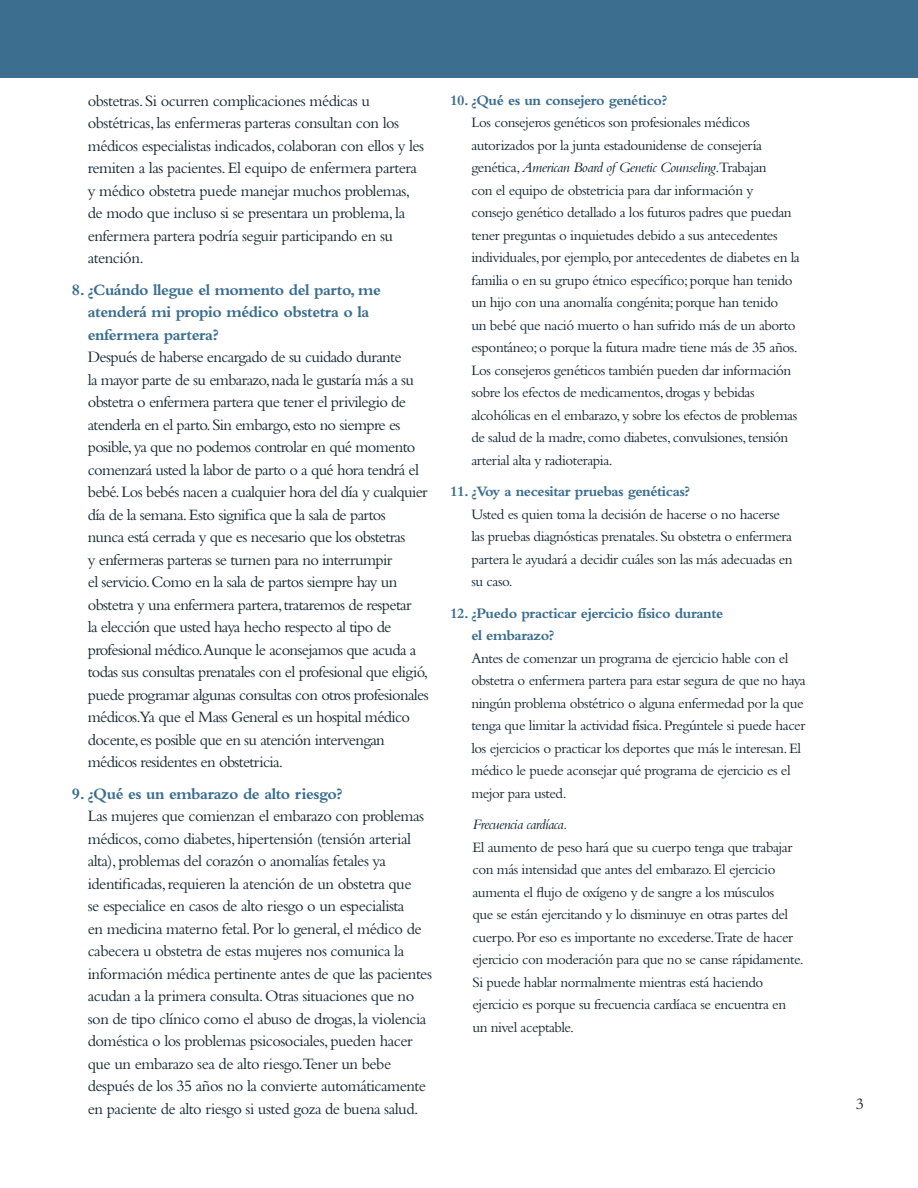
<style>
.page{position:relative;width:918px;height:1188px;background:#fff}
.page>*{position:absolute;margin:0;border:0;box-sizing:border-box;transform-origin:0 0}
.t1{font:16.5px/22.5px "Bembo Std";letter-spacing:-.03em;color:#162732}
.t2{font:700 16.5px/22.5px "Bembo Std";letter-spacing:-.03em;color:#3b6e8f}
.t3{font:15px/22.5px "Bembo Std";letter-spacing:-.03em;color:#162732}
.t4{font:700 15px/22.5px "Bembo Std";letter-spacing:-.03em;color:#3b6e8f}
.t5{font:italic 15px "Bembo Std";letter-spacing:-.03em;color:#162732}
.s1{font-style:italic}
</style>
<div class="page">
<div style="left:0;top:0;width:918px;height:77px;background:#3b6e8f"></div>
<p class="t1" style="left:88px;top:89px;width:338px">obstetras. Si ocurren complicaciones médicas u obstétricas, las enfermeras parteras consultan con los médicos especialistas indicados, colaboran con ellos y les remiten a las pacientes. El equipo de enfermera partera y médico obstetra puede manejar muchos problemas, de modo que incluso si se presentara un problema, la enfermera partera podría seguir participando en su atención.</p>
<p class="t2" style="left:88px;top:278px;width:295px;text-indent:-16px">8. ¿Cuándo llegue el momento del parto, me atenderá mi propio médico obstetra o la enfermera partera?</p>
<p class="t1" style="left:88px;top:345px;width:342px">Después de haberse encargado de su cuidado durante<br>la mayor parte de su embarazo, nada le gustaría más a su obstetra o enfermera partera que tener el privilegio de atenderla en el parto. Sin embargo, esto no siempre es posible, ya que no podemos controlar en qué momento comenzará usted la labor de parto o a qué hora tendrá el bebé. Los bebés nacen a cualquier hora del día y cualquier día de la semana. Esto significa que la sala de partos<br>nunca está cerrada y que es necesario que los obstetras<br>y enfermeras parteras se turnen para no interrumpir<br>el servicio. Como en la sala de partos siempre hay un obstetra y una enfermera partera, trataremos de respetar<br>la elección que usted haya hecho respecto al tipo de profesional médico.Aunque le aconsejamos que acuda a todas sus consultas prenatales con el profesional que eligió, puede programar algunas consultas con otros profesionales médicos.Ya que el Mass General es un hospital médico docente, es posible que en su atención intervengan médicos residentes en obstetricia.</p>
<p class="t2" style="left:72px;top:782px;width:272px">9. ¿Qué es un embarazo de alto riesgo?</p>
<p class="t1" style="left:88px;top:805px;width:346px">Las mujeres que comienzan el embarazo con problemas médicos, como diabetes, hipertensión (tensión arterial alta), problemas del corazón o anomalías fetales ya identificadas, requieren la atención de un obstetra que<br>se especialice en casos de alto riesgo o un especialista<br>en medicina materno fetal. Por lo general, el médico de cabecera u obstetra de estas mujeres nos comunica la información médica pertinente antes de que las pacientes acudan a la primera consulta. Otras situaciones que no son de tipo clínico como el abuso de drogas, la violencia doméstica o los problemas psicosociales, pueden hacer que un embarazo sea de alto riesgo.Tener un bebe después de los 35 años no la convierte automáticamente en paciente de alto riesgo si usted goza de buena salud.</p>
<p class="t4" style="left:450px;top:89px;width:219px">10. ¿Qué es un consejero genético?</p>
<p class="t3" style="left:471px;top:111px;width:330px">Los consejeros genéticos son profesionales médicos autorizados por la junta estadounidense de consejería genética, <span class="s1">American Board of Genetic Counseling</span>.Trabajan<br>con el equipo de obstetricia para dar información y<br>consejo genético detallado a los futuros padres que puedan tener preguntas o inquietudes debido a sus antecedentes individuales, por ejemplo, por antecedentes de diabetes en la familia o en su grupo étnico específico; porque han tenido un hijo con una anomalía congénita; porque han tenido<br>un bebé que nació muerto o han sufrido más de un aborto espontáneo; o porque la futura madre tiene más de 35 años.<br>Los consejeros genéticos también pueden dar información sobre los efectos de medicamentos, drogas y bebidas alcohólicas en el embarazo, y sobre los efectos de problemas de salud de la madre, como diabetes, convulsiones, tensión arterial alta y radioterapia.</p>
<p class="t4" style="left:450px;top:480px;width:242px">11. ¿Voy a necesitar pruebas genéticas?</p>
<p class="t3" style="left:471px;top:502px;width:323px">Usted es quien toma la decisión de hacerse o no hacerse las pruebas diagnósticas prenatales. Su obstetra o enfermera partera le ayudará a decidir cuáles son las más adecuadas en su caso.</p>
<p class="t4" style="left:471px;top:602px;width:253px;text-indent:-21px">12. ¿Puedo practicar ejercicio físico durante el embarazo?</p>
<p class="t3" style="left:471px;top:646px;width:336px">Antes de comenzar un programa de ejercicio hable con el obstetra o enfermera partera para estar segura de que no haya ningún problema obstétrico o alguna enfermedad por la que tenga que limitar la actividad física. Pregúntele si puede hacer los ejercicios o practicar los deportes que más le interesan. El médico le puede aconsejar qué programa de ejercicio es el mejor para usted.</p>
<p class="t5" style="left:472px;top:816px;width:97px">Frecuencia cardíaca.</p>
<p class="t3" style="left:472px;top:835px;width:333px">El aumento de peso hará que su cuerpo tenga que trabajar con más intensidad que antes del embarazo. El ejercicio aumenta el flujo de oxígeno y de sangre a los músculos<br>que se están ejercitando y lo disminuye en otras partes del cuerpo. Por eso es importante no excederse.Trate de hacer ejercicio con moderación para que no se canse rápidamente.<br>Si puede hablar normalmente mientras está haciendo ejercicio es porque su frecuencia cardíaca se encuentra en un nivel aceptable.</p>
<p class="t1" style="left:856px;top:1092px;width:10px">3</p>
</div>
